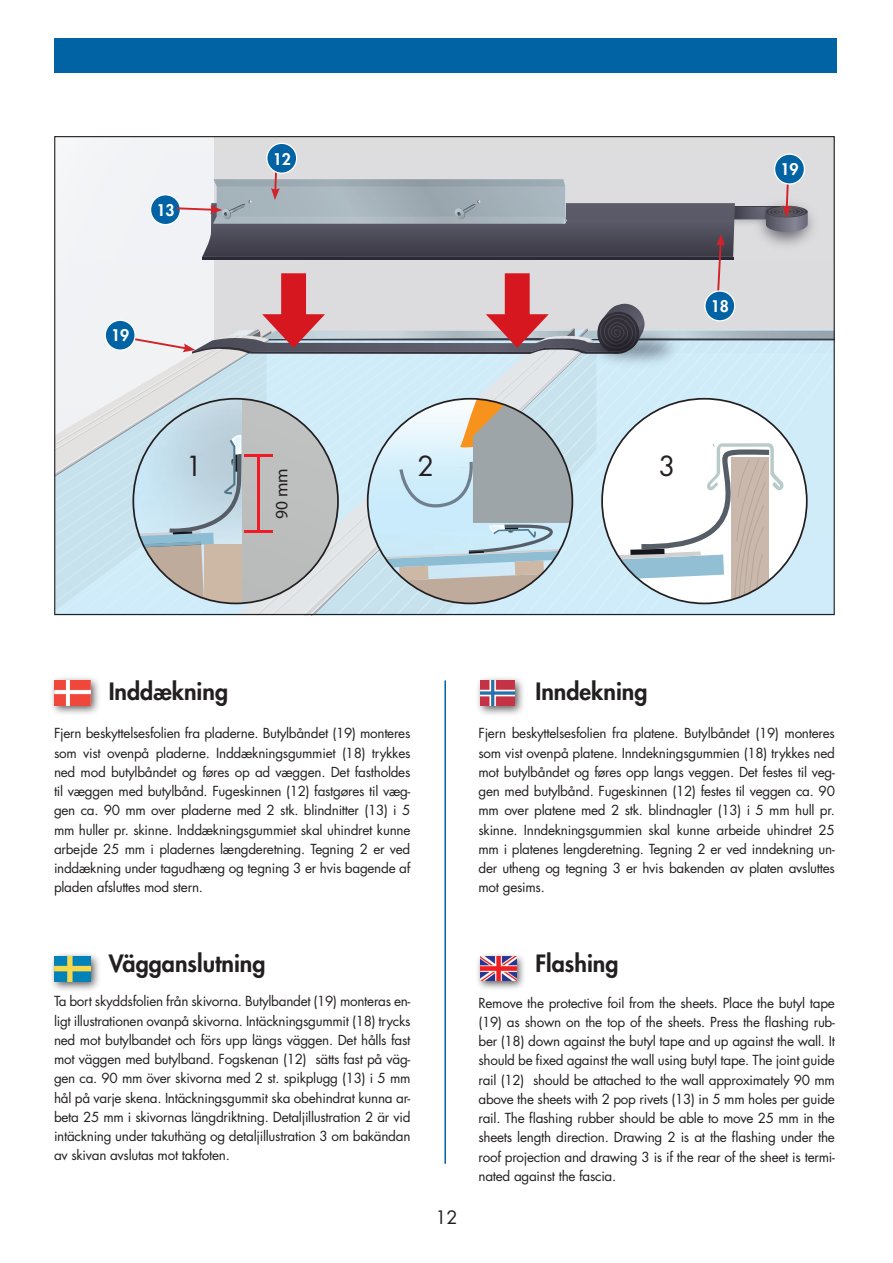
<style>
.page{position:relative;width:893px;height:1263px;background:#fff}
.page>*{position:absolute;margin:0;border:0;box-sizing:border-box;transform-origin:0 0}
.t1{font:27px "Futura Std";color:#231f20}
.Normal{font:800 23.25px "Futura Std";color:#231f20}
.t2{font:18px "Futura Std";color:#231f20}
.t3{font:17.4px "Myriad Pro";color:#231f20}
.t4{font:800 15.6px "Futura Std";color:#fff}
.t5{font:13.5px/19.2px "Futura Std";letter-spacing:-.02em;color:#231f20;text-align:justify}
</style>
<div class="page">
<div style="left:54px;top:38px;width:783px;height:34px;background:#0163a3"></div>
<div style="left:49px;top:675px;width:53px;height:42px;background:#231f20;opacity:.75"></div>
<img style="left:54px;top:680px;width:36px;height:25px">
<div style="left:49px;top:951px;width:53px;height:41px;background:#231f20;opacity:.75"></div>
<img style="left:54px;top:957px;width:37px;height:24px">
<div style="left:475px;top:675px;width:51px;height:41px;background:#231f20;opacity:.75"></div>
<img style="left:481px;top:680px;width:34px;height:25px">
<hr style="left:444px;top:680px;width:2px;height:484px;background:#0163a3">
<div style="left:475px;top:952px;width:51px;height:39px;background:#231f20;opacity:.75"></div>
<img style="left:480px;top:957px;width:36px;height:23px">
<div style="left:214px;top:136px;width:621px;height:217px;background:linear-gradient(to right,#ddddde,#ddddde)"></div>
<svg style="left:276px;top:603px;width:318px;height:10px;background:#cde4ef"></svg>
<svg style="left:56px;top:603px;width:213px;height:10px;background:#d0e7f4"></svg>
<svg style="left:267px;top:143px;width:30px;height:30px"></svg>
<div style="left:266px;top:143px;width:31px;height:31px;border:1px solid #fff;border-radius:50%"></div>
<svg style="left:54px;top:152px;width:781px;height:451px"></svg>
<p class="t4" style="left:157px;top:200px;width:20px">13</p>
<p class="t4" style="left:111px;top:326px;width:20px">19</p>
<p class="t4" style="left:273px;top:149px;width:20px">12</p>
<p class="t4" style="left:711px;top:297px;width:20px">18</p>
<p class="t1" style="left:186px;top:448px;width:18px">1</p>
<p class="t1" style="left:417px;top:448px;width:18px">2</p>
<p class="t1" style="left:659px;top:448px;width:18px">3</p>
<p class="t3" style="left:271px;top:519px;width:52px;rotate:-90deg">90 mm</p>
<p class="t4" style="left:780px;top:160px;width:20px">19</p>
<p class="Normal" style="left:109px;top:676px;width:121px">Inddækning</p>
<p class="Normal" style="left:535px;top:676px;width:114px">Inndekning</p>
<p class="t5" style="left:54px;top:724px;width:358px">Fjern beskyttelsesfolien fra pladerne. Butylbåndet (19) monteres som vist ovenpå pladerne. Inddækningsgummiet (18) trykkes ned mod butylbåndet og føres op ad væggen. Det fastholdes til væggen med butylbånd. Fugeskinnen (12) fastgøres til væg&shy;gen ca. 90 mm over pladerne med 2 stk. blindnitter (13) i 5 mm huller pr. skinne. Inddækningsgummiet skal uhindret kunne arbejde 25 mm i pladernes længderetning. Tegning 2 er ved inddækning under tagudhæng og tegning 3 er hvis bagende af pladen afsluttes mod stern.</p>
<p class="t5" style="left:478px;top:724px;width:358px">Fjern beskyttelsesfolien fra platene. Butylbåndet (19) monteres som vist ovenpå platene. Inndekningsgummien (18) trykkes ned mot butylbåndet og føres opp langs veggen. Det festes til veg&shy;gen med butylbånd. Fugeskinnen (12) festes til veggen ca. 90 mm over platene med 2 stk. blindnagler (13) i 5 mm hull pr. skinne. Inndekningsgummien skal kunne arbeide uhindret 25 mm i platenes lengderetning. Tegning 2 er ved inndekning un&shy;der utheng og tegning 3 er hvis bakenden av platen avsluttes mot gesims.</p>
<p class="Normal" style="left:109px;top:948px;width:158px">Vägganslutning</p>
<p class="Normal" style="left:535px;top:948px;width:85px">Flashing</p>
<p class="t5" style="left:54px;top:992px;width:358px">Ta bort skyddsfolien från skivorna. Butylbandet (19) monteras en&shy;ligt illustrationen ovanpå skivorna. Intäckningsgummit (18) trycks ned mot butylbandet och förs upp längs väggen. Det hålls fast mot väggen med butylband. Fogskenan (12) sätts fast på väg&shy;gen ca. 90 mm över skivorna med 2 st. spikplugg (13) i 5 mm hål på varje skena. Intäckningsgummit ska obehindrat kunna ar&shy;beta 25 mm i skivornas längdriktning. Detaljillustration 2 är vid intäckning under takuthäng og detaljillustration 3 om bakändan av skivan avslutas mot takfoten.</p>
<h3 class="t2" style="left:435px;top:1205px;width:24px">12</h3>
<p class="t5" style="left:478px;top:993px;width:358px">Remove the protective foil from the sheets. Place the butyl tape (19) as shown on the top of the sheets. Press the flashing rub&shy;ber (18) down against the butyl tape and up against the wall. It should be fixed against the wall using butyl tape. The joint guide rail (12) should be attached to the wall approximately 90 mm above the sheets with 2 pop rivets (13) in 5 mm holes per guide rail. The flashing rubber should be able to move 25 mm in the sheets length direction. Drawing 2 is at the flashing under the roof projection and drawing 3 is if the rear of the sheet is termi&shy;nated against the fascia.</p>
</div>
